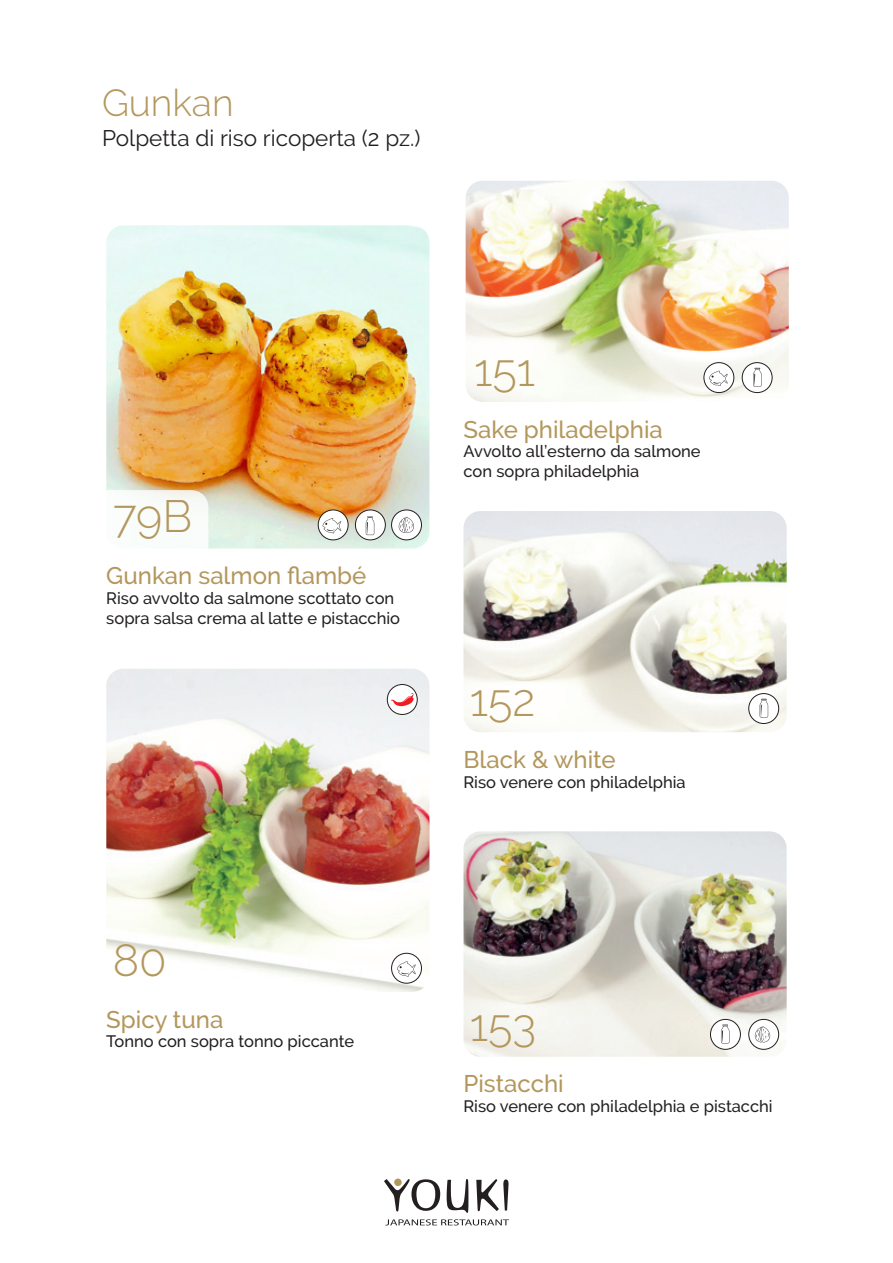
<style>
.page{position:relative;width:893px;height:1263px;background:#fff}
.page>*{position:absolute;margin:0;border:0;box-sizing:border-box;transform-origin:0 0}
.t1{font:300 45px "Raleway";color:#b3975c}
.t2{font:300 37.5px "Raleway";color:#b3975c}
.t3{font:500 24px "Raleway";color:#b3975c}
.t4{font:22.5px "Raleway";color:#231f20}
.t5{font:500 16.5px/19.8px "Raleway";color:#231f20}
</style>
<div class="page">
<img style="left:106px;top:669px;width:323px;height:323px">
<div style="left:392px;top:953px;width:29px;height:30px;background:#fff;border-radius:50%"></div>
<div style="left:391px;top:953px;width:31px;height:30px;border:1px solid #231f20;border-radius:50%"></div>
<svg style="left:397px;top:961px;width:19px;height:16px"></svg>
<svg style="left:387px;top:684px;width:30px;height:30px"></svg>
<div style="left:387px;top:684px;width:30px;height:31px;border:1px solid #231f20;border-radius:50%"></div>
<svg style="left:391px;top:693px;width:23px;height:14px"></svg>
<svg style="left:384px;top:1179px;width:56px;height:32px"></svg>
<svg style="left:447px;top:1179px;width:21px;height:34px"></svg>
<svg style="left:476px;top:1179px;width:32px;height:32px"></svg>
<div style="left:394px;top:1178px;width:8px;height:8px;background:#b3985b;border-radius:50%"></div>
<svg style="left:385px;top:1219px;width:124px;height:6px"></svg>
<img style="left:106px;top:225px;width:323px;height:324px">
<svg style="left:106px;top:490px;width:102px;height:59px"></svg>
<div style="left:392px;top:510px;width:29px;height:30px;background:#fff;border-radius:50%"></div>
<div style="left:391px;top:510px;width:31px;height:30px;border:1px solid #231f20;border-radius:50%"></div>
<svg style="left:399px;top:517px;width:15px;height:16px"></svg>
<div style="left:355px;top:510px;width:30px;height:30px;background:#fff;border-radius:50%"></div>
<div style="left:355px;top:510px;width:30px;height:30px;border:1px solid #231f20;border-radius:50%"></div>
<svg style="left:366px;top:516px;width:8px;height:19px"></svg>
<div style="left:318px;top:510px;width:30px;height:30px;background:#fff;border-radius:50%"></div>
<div style="left:318px;top:510px;width:30px;height:30px;border:1px solid #231f20;border-radius:50%"></div>
<svg style="left:323px;top:518px;width:18px;height:15px"></svg>
<img style="left:466px;top:181px;width:323px;height:221px">
<img style="left:463px;top:511px;width:324px;height:221px">
<svg style="left:749px;top:693px;width:30px;height:30px"></svg>
<div style="left:749px;top:693px;width:30px;height:31px;border:1px solid #231f20;border-radius:50%"></div>
<svg style="left:760px;top:699px;width:8px;height:19px"></svg>
<div style="left:742px;top:363px;width:30px;height:30px;background:#fff;border-radius:50%"></div>
<div style="left:742px;top:362px;width:30px;height:31px;border:1px solid #231f20;border-radius:50%"></div>
<svg style="left:753px;top:368px;width:9px;height:19px"></svg>
<div style="left:704px;top:363px;width:30px;height:30px;background:#fff;border-radius:50%"></div>
<div style="left:704px;top:362px;width:30px;height:31px;border:1px solid #231f20;border-radius:50%"></div>
<svg style="left:709px;top:371px;width:19px;height:15px"></svg>
<img style="left:463px;top:831px;width:324px;height:226px">
<div style="left:749px;top:1019px;width:30px;height:30px;background:#fff;border-radius:50%"></div>
<div style="left:749px;top:1019px;width:30px;height:30px;border:1px solid #231f20;border-radius:50%"></div>
<svg style="left:755px;top:1026px;width:15px;height:16px"></svg>
<div style="left:710px;top:1019px;width:30px;height:30px;background:#fff;border-radius:50%"></div>
<div style="left:710px;top:1019px;width:31px;height:30px;border:1px solid #231f20;border-radius:50%"></div>
<svg style="left:721px;top:1024px;width:8px;height:19px"></svg>
<p class="t2" style="left:102px;top:81px;width:133px">Gunkan</p>
<p class="t4" style="left:102px;top:125px;width:320px">Polpetta di riso ricoperta (2 pz.)</p>
<p class="t1" style="left:113px;top:490px;width:81px">79B</p>
<p class="t3" style="left:106px;top:562px;width:262px">Gunkan salmon flambé</p>
<p class="t5" style="left:106px;top:588px;width:295px">Riso avvolto da salmone scottato con sopra salsa crema al latte e pistacchio</p>
<p class="t1" style="left:113px;top:934px;width:55px">80</p>
<p class="t3" style="left:106px;top:1005px;width:119px">Spicy tuna</p>
<p class="t5" style="left:106px;top:1032px;width:249px">Tonno con sopra tonno piccante</p>
<p class="t1" style="left:474px;top:344px;width:63px">151</p>
<p class="t3" style="left:463px;top:415px;width:201px">Sake philadelphia</p>
<p class="t5" style="left:463px;top:442px;width:239px">Avvolto all’esterno da salmone con sopra philadelphia</p>
<p class="t1" style="left:470px;top:674px;width:67px">152</p>
<p class="t3" style="left:463px;top:745px;width:154px">Black &amp; white</p>
<p class="t5" style="left:463px;top:772px;width:224px">Riso venere con philadelphia</p>
<p class="t1" style="left:470px;top:998px;width:68px">153</p>
<p class="t3" style="left:463px;top:1070px;width:102px">Pistacchi</p>
<p class="t5" style="left:463px;top:1096px;width:311px">Riso venere con philadelphia e pistacchi</p>
</div>
